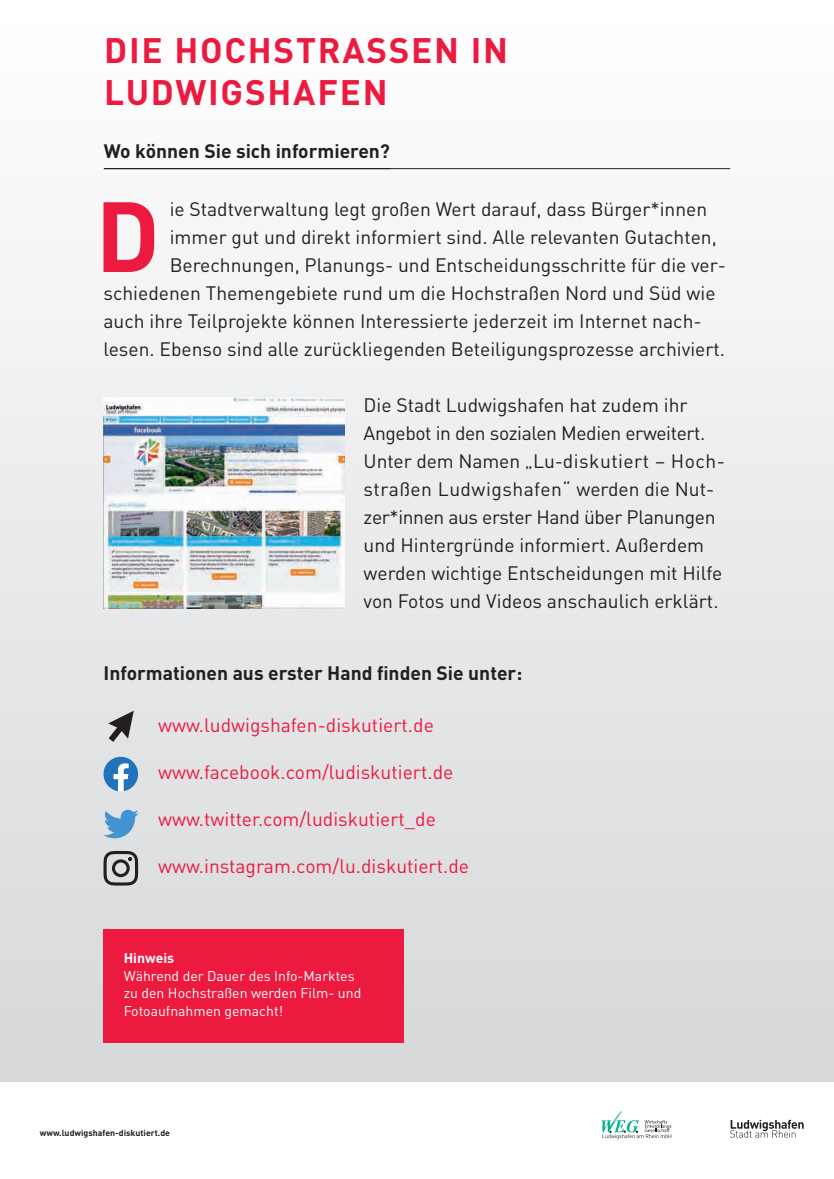
<style>
.page{position:relative;width:834px;height:1179px;background:#fff}
.page>*{position:absolute;margin:0;border:0;box-sizing:border-box;transform-origin:0 0}
.t1{font:700 97.89px "FFDIN";color:#ed1a40}
.t2{font:700 35px/42px "FFDIN";letter-spacing:.05em;color:#ed1a40}
.t3{font:19.25px/28px "FFDIN";color:#231f20}
.t4{font:19.25px "FFDIN";color:#ed1a40}
.t5{font:700 19.25px "FFDIN";color:#231f20}
.t6{font:14px/17.5px "FFDIN";color:#fff}
.t7{font:700 8.75px "FFDIN";color:#231f20}
.s1{font-weight:700}
</style>
<div class="page">
<div style="left:0;top:0;width:833px;height:1081px;background:linear-gradient(to bottom,#fff,#d6d7da)"></div>
<svg style="left:730px;top:1120px;width:73px;height:17px"></svg>
<hr style="left:104px;top:168px;width:626px;height:1px;background:#231f20">
<svg style="left:601px;top:1111px;width:70px;height:28px"></svg>
<div style="left:103px;top:929px;width:301px;height:113px;background:#ed1a40"></div>
<img style="left:103px;top:398px;width:241px;height:211px">
<svg style="left:108px;top:710px;width:26px;height:32px"></svg>
<svg style="left:103px;top:757px;width:35px;height:34px"></svg>
<svg style="left:103px;top:809px;width:36px;height:29px"></svg>
<svg style="left:103px;top:851px;width:35px;height:34px"></svg>
<p class="t2" style="left:104px;top:28px;width:405px">DIE HOCHSTRASSEN IN<br>LUDWIGSHAFEN</p>
<p class="t5" style="left:104px;top:139px;width:287px">Wo können Sie sich informieren?</p>
<p class="t1" style="left:95px;top:173px;width:66px">D</p>
<p class="t3" style="left:170px;top:195px;width:539px">ie Stadtverwaltung legt großen Wert darauf, dass Bürger*innen</p>
<p class="t3" style="left:170px;top:223px;width:548px">immer gut und direkt informiert sind. Alle relevanten Gutachten,</p>
<p class="t3" style="left:170px;top:251px;width:558px">Berechnungen, Planungs- und Entscheidungsschritte für die ver-</p>
<p class="t3" style="left:103px;top:279px;width:613px">schiedenen Themengebiete rund um die Hochstraßen Nord und Süd wie</p>
<p class="t3" style="left:103px;top:307px;width:599px">auch ihre Teilprojekte können Interessierte jederzeit im Internet nach-</p>
<p class="t3" style="left:103px;top:335px;width:623px">lesen. Ebenso sind alle zurückliegenden Beteiligungsprozesse archiviert.</p>
<p class="t3" style="left:363px;top:391px;width:360px">Die Stadt Ludwigshafen hat zudem ihr Angebot in den sozialen Medien erweitert.<br>Unter dem Namen „Lu-diskutiert – Hoch&shy;straßen Ludwigshafen“ werden die Nut&shy;zer*innen aus erster Hand über Planungen und Hintergründe informiert. Außerdem werden wichtige Entscheidungen mit Hilfe von Fotos und Videos anschaulich erklärt.</p>
<p class="t5" style="left:103px;top:661px;width:420px">Informationen aus erster Hand finden Sie unter:</p>
<p class="t4" style="left:158px;top:712px;width:277px">www.ludwigshafen-diskutiert.de</p>
<p class="t4" style="left:158px;top:760px;width:297px">www.facebook.com/ludiskutiert.de</p>
<p class="t4" style="left:158px;top:807px;width:279px">www.twitter.com/ludiskutiert_de</p>
<p class="t4" style="left:158px;top:854px;width:312px">www.instagram.com/lu.diskutiert.de</p>
<p class="t6" style="left:124px;top:949px;width:239px"><span class="s1">Hinweis<br></span>Während der Dauer des Info-Marktes zu den Hochstraßen werden Film- und<br>Fotoaufnahmen gemacht!</p>
<p class="t7" style="left:40px;top:1127px;width:132px">www.ludwigshafen-diskutiert.de</p>
</div>
